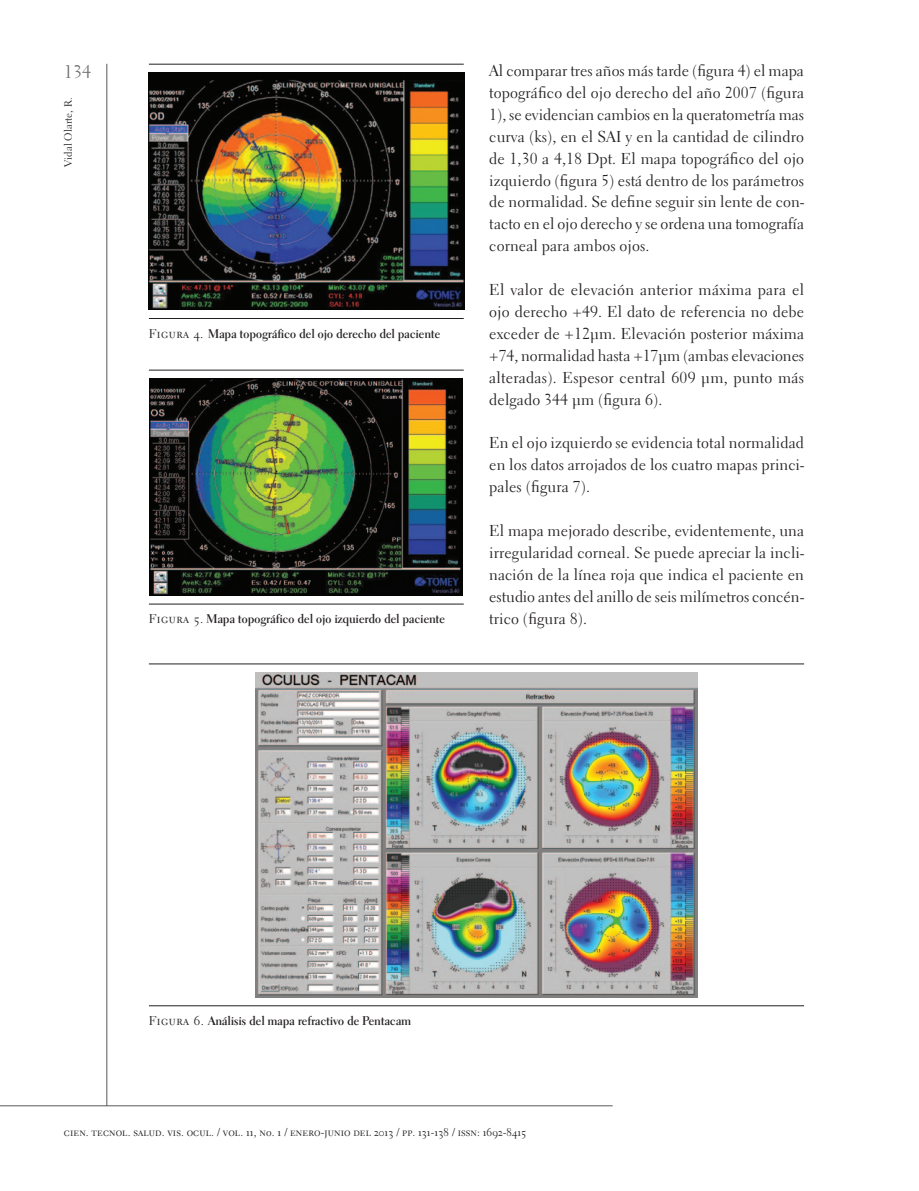
<style>
.page{position:relative;width:919px;height:1191px;background:#fff}
.page>*{position:absolute;margin:0;border:0;box-sizing:border-box;transform-origin:0 0}
.t1{font:18px "Electra LH";color:#6c6d70}
.t2{font:15.75px/21.9px "Electra LH";letter-spacing:.01em;color:#231f20;text-align:justify}
.t3{font:12.75px "Electra LH Bold Display";letter-spacing:.025em;color:#231f20}
.t4{font:11.25px "Electra LH Regular SC";letter-spacing:.01em;color:#231f20}
.t5{font:10.5px "Electra LH";letter-spacing:.01em;color:#231f20}
.s1{font-family:"Electra LH Regular SC"}
.s2{font-family:"Electra LH"}
</style>
<div class="page">
<hr style="left:106px;top:64px;width:1px;height:1042px;background:#57585a">
<hr style="left:0;top:1105px;width:612px;height:1px;background:#57585a">
<hr style="left:149px;top:64px;width:314px;height:1px;background:#231f20">
<hr style="left:149px;top:318px;width:314px;height:1px;background:#231f20">
<img style="left:148px;top:73px;width:316px;height:237px">
<hr style="left:149px;top:370px;width:314px;height:1px;background:#231f20">
<hr style="left:149px;top:603px;width:314px;height:1px;background:#231f20">
<img style="left:150px;top:378px;width:312px;height:217px">
<hr style="left:149px;top:663px;width:655px;height:1px;background:#231f20">
<hr style="left:149px;top:1005px;width:655px;height:1px;background:#231f20">
<img style="left:255px;top:672px;width:442px;height:325px">
<p class="t1" style="left:64px;top:61px;width:29px">134</p>
<p class="t5" style="left:62px;top:167px;width:70px;rotate:-90deg">Vidal Olarte, R.</p>
<p class="t3" style="left:149px;top:326px;width:293px"><span class="s1">Figura 4.</span> Mapa topográfico del ojo derecho del paciente</p>
<p class="t3" style="left:149px;top:611px;width:297px"><span class="s1">Figura 5.</span> Mapa topográfico del ojo izquierdo del paciente</p>
<p class="t2" style="left:489px;top:60px;width:316px">Al comparar tres años más tarde (figura 4) el mapa topográfico del ojo derecho del año 2007 (figura 1), se evidencian cambios en la queratometría mas curva (ks), en el SAI y en la cantidad de cilindro de 1,30 a 4,18 Dpt. El mapa topográfico del ojo izquierdo (figura 5) está dentro de los parámetros de normalidad. Se define seguir sin lente de con&shy;tacto en el ojo derecho y se ordena una tomografía corneal para ambos ojos.</p>
<p class="t2" style="left:489px;top:279px;width:316px">El valor de elevación anterior máxima para el ojo derecho +49. El dato de referencia no debe exceder de +12µm. Elevación posterior máxima +74, normalidad hasta +17µm (ambas elevaciones alteradas). Espesor central 609 µm, punto más delgado 344 µm (figura 6).</p>
<p class="t2" style="left:489px;top:432px;width:316px">En el ojo izquierdo se evidencia total normalidad en los datos arrojados de los cuatro mapas princi&shy;pales (figura 7).</p>
<p class="t2" style="left:489px;top:519px;width:316px">El mapa mejorado describe, evidentemente, una irregularidad corneal. Se puede apreciar la incli&shy;nación de la línea roja que indica el paciente en estudio antes del anillo de seis milímetros concén&shy;trico (figura 8).</p>
<p class="t3" style="left:149px;top:1013px;width:263px"><span class="s1">Figura 6.</span> Análisis del mapa refractivo de Pentacam</p>
<p class="t4" style="left:64px;top:1125px;width:464px">cien. tecnol. salud. vis. ocul. / vol. 11, n<span class="s2">o</span>. 1 / enero-junio del 2013 / pp. 131-138 / issn: 1692-8415</p>
</div>
